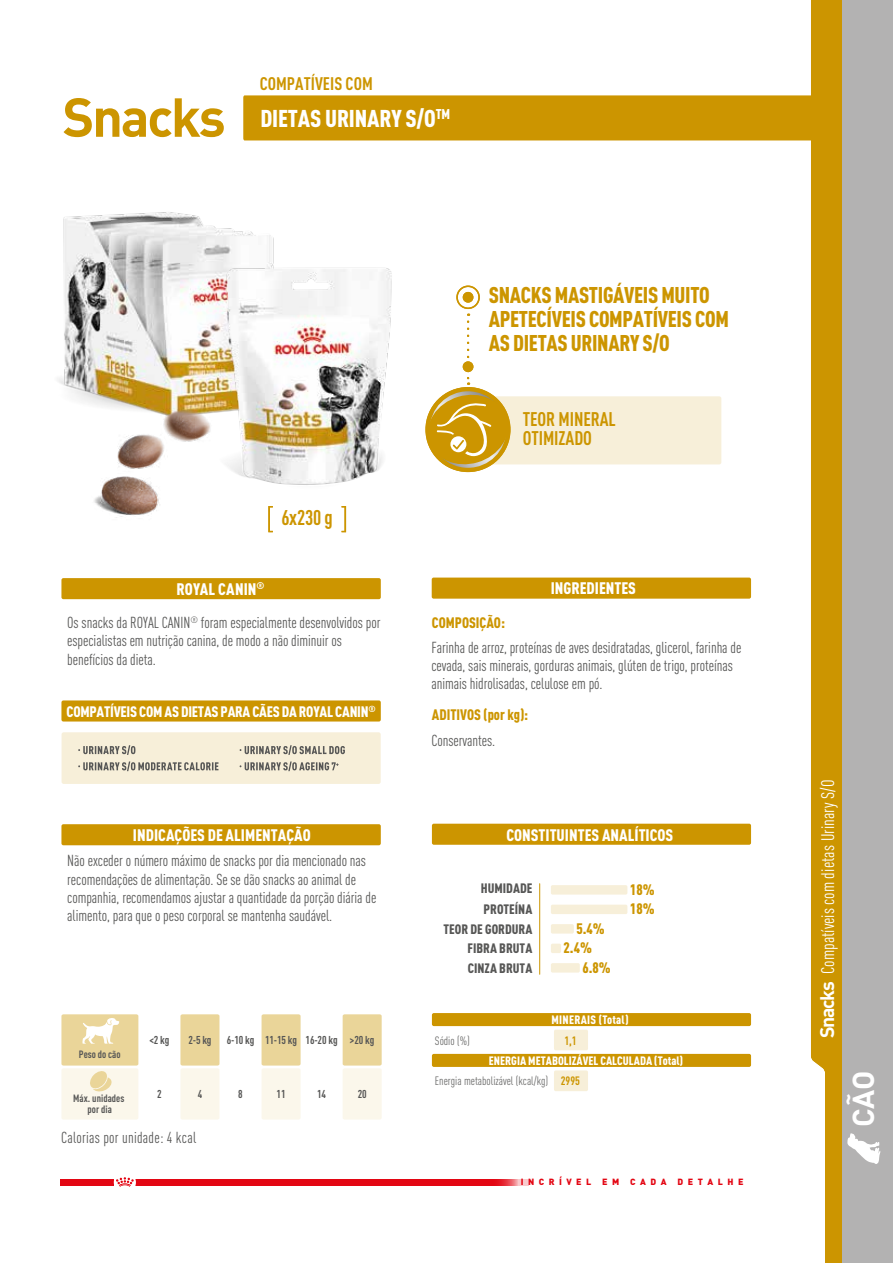
<style>
.page{position:relative;width:893px;height:1263px;background:#fff}
.page>*{position:absolute;margin:0;border:0;box-sizing:border-box;transform-origin:0 0}
.t1{font:700 54px "DIN Pro";letter-spacing:-.045em;color:#cc9500}
.t2{font:700 30px "DIN Pro";color:#fff}
.t3{font:900 condensed 24px "DIN Pro";letter-spacing:-.005em;color:#fff}
.t4{font:900 condensed 22.5px/24px "DIN Pro";letter-spacing:-.015em;color:#cc9500}
.t5{font:700 condensed 21px "DIN Pro";letter-spacing:-.01em;color:#cc9500}
.t6{font:700 condensed 19.5px/19.5px "DIN Pro";letter-spacing:-.005em;color:#cc9500}
.t7{font:condensed 18px "DIN Pro";letter-spacing:.005em;color:#fff}
.t8{font:700 condensed 18px "DIN Pro";color:#cc9500}
.t9{font:900 condensed 16.5px "DIN Pro";color:#fff}
.t10{font:condensed 15.75px/18.3px "DIN Pro";letter-spacing:-.005em;color:#575756}
.t11{font:condensed 15.75px "DIN Pro";letter-spacing:.015em;color:#575756}
.t12{font:900 condensed 15px/19.5px "DIN Pro";color:#cc9500}
.t13{font:900 condensed 15px "DIN Pro";letter-spacing:-.015em;color:#fff}
.t14{font:900 condensed 13.5px/19.5px "DIN Pro";color:#575756}
.t15{font:condensed 12px "DIN Pro";color:#6b6b6a}
.t16{font:900 condensed 12px "DIN Pro";color:#fff}
.t17{font:900 condensed 12px "DIN Pro";letter-spacing:.025em;color:#fff}
.t18{font:700 condensed 12px "DIN Pro";color:#cc9500}
.t19{font:700 condensed 11.25px "DIN Pro";letter-spacing:-.01em;color:#575756}
.t20{font:700 condensed 10.5px/10.5px "DIN Pro";letter-spacing:.005em;color:#575756;text-align:center}
.t21{font:900 8.85px "DIN Pro";letter-spacing:.505em;color:#e30613}
.s1{font-weight:700;font-stretch:normal;font-size:19.5px}
</style>
<div class="page">
<div style="left:62px;top:732px;width:319px;height:52px;background:#f7efd9;border-radius:2px"></div>
<img style="left:63px;top:140px;width:272px;height:217px">
<img style="left:204px;top:247px;width:188px;height:286px">
<img style="left:58px;top:357px;width:203px;height:171px">
<div style="left:243px;top:95px;width:568px;height:45px;background:#cc9500"></div>
<div style="left:456px;top:396px;width:265px;height:68px;background:#f7efd9;border-radius:2px"></div>
<div style="left:811px;top:0;width:32px;height:1263px;background:#cc9500"></div>
<svg style="left:342px;top:506px;width:4px;height:26px"></svg>
<svg style="left:268px;top:506px;width:5px;height:26px"></svg>
<div style="left:843px;top:0;width:50px;height:1263px;background:#b3b2b2"></div>
<svg style="left:847px;top:1133px;width:33px;height:31px"></svg>
<div style="left:61px;top:1179px;width:428px;height:6px;background:#e30613"></div>
<svg style="left:489px;top:1179px;width:40px;height:6px"></svg>
<div style="left:114px;top:1171px;width:22px;height:22px;background:#fff;border-radius:50%"></div>
<svg style="left:116px;top:1177px;width:18px;height:10px"></svg>
<div style="left:463px;top:292px;width:10px;height:11px;background:#cc9500;border-radius:50%"></div>
<div style="left:456px;top:286px;width:24px;height:23px;border:2px solid #cc9500;border-radius:50%"></div>
<svg style="left:425px;top:322px;width:87px;height:147px"></svg>
<div style="left:61px;top:1014px;width:77px;height:51px;background:#ead599;border-radius:2px"></div>
<div style="left:180px;top:1014px;width:39px;height:51px;background:#ead599;border-radius:2px"></div>
<div style="left:262px;top:1014px;width:39px;height:51px;background:#ead599;border-radius:2px"></div>
<div style="left:343px;top:1014px;width:39px;height:51px;background:#ead599;border-radius:2px"></div>
<div style="left:180px;top:1068px;width:39px;height:51px;background:#fbf7eb;border-radius:2px"></div>
<div style="left:262px;top:1068px;width:39px;height:51px;background:#fbf7eb;border-radius:2px"></div>
<div style="left:343px;top:1068px;width:39px;height:51px;background:#fbf7eb;border-radius:2px"></div>
<div style="left:61px;top:1068px;width:77px;height:51px;background:#fbf7eb;border-radius:2px"></div>
<svg style="left:82px;top:1018px;width:37px;height:26px"></svg>
<svg style="left:90px;top:1071px;width:22px;height:21px"></svg>
<div style="left:61px;top:700px;width:320px;height:21px;background:#cc9500;border-radius:2px"></div>
<div style="left:61px;top:578px;width:320px;height:21px;background:#cc9500;border-radius:2px"></div>
<div style="left:61px;top:824px;width:320px;height:21px;background:#cc9500;border-radius:2px"></div>
<svg style="left:78px;top:745px;width:57px;height:10px"></svg>
<svg style="left:78px;top:761px;width:140px;height:10px"></svg>
<svg style="left:240px;top:745px;width:105px;height:10px"></svg>
<svg style="left:240px;top:761px;width:99px;height:10px"></svg>
<div style="left:551px;top:885px;width:76px;height:9px;background:#f7efd9;border-radius:2px"></div>
<div style="left:551px;top:905px;width:76px;height:9px;background:#f7efd9;border-radius:2px"></div>
<div style="left:551px;top:924px;width:23px;height:9px;background:#f7efd9;border-radius:2px"></div>
<div style="left:551px;top:944px;width:10px;height:9px;background:#f7efd9;border-radius:2px"></div>
<div style="left:551px;top:963px;width:29px;height:9px;background:#f7efd9;border-radius:2px"></div>
<hr style="left:539px;top:884px;width:1px;height:90px;background:#cc9500">
<div style="left:432px;top:578px;width:319px;height:21px;background:#cc9500;border-radius:2px"></div>
<div style="left:432px;top:824px;width:319px;height:21px;background:#cc9500;border-radius:2px"></div>
<div style="left:554px;top:1030px;width:34px;height:20px;background:#f7efd9;border-radius:2px"></div>
<div style="left:554px;top:1070px;width:34px;height:21px;background:#f7efd9;border-radius:2px"></div>
<div style="left:432px;top:1013px;width:319px;height:13px;background:#cc9500;border-radius:2px"></div>
<div style="left:432px;top:1054px;width:319px;height:13px;background:#cc9500;border-radius:2px"></div>
<h1 class="t1" style="left:62px;top:72px;width:165px">Snacks</h1>
<p class="t8" style="left:260px;top:70px;width:115px">COMPATÍVEIS COM</p>
<h3 class="t3" style="left:260px;top:100px;width:191px">DIETAS URINARY S/O<sup>TM</sup></h3>
<h3 class="t5" style="left:281px;top:502px;width:53px">6x230 g</h3>
<p class="t9" style="left:177px;top:576px;width:89px">ROYAL CANIN<sup>®</sup></p>
<h3 class="t4" style="left:489px;top:281px;width:241px">SNACKS MASTIGÁVEIS MUITO<br>APETECÍVEIS COMPATÍVEIS COM<br>AS DIETAS URINARY S/O</h3>
<p class="t6" style="left:523px;top:407px;width:95px">TEOR MINERAL<br>OTIMIZADO</p>
<p class="t9" style="left:551px;top:576px;width:87px">INGREDIENTES</p>
<p class="t10" style="left:67px;top:612px;width:315px">Os snacks da ROYAL CANIN<sup>®</sup> foram especialmente desenvolvidos por especialistas em nutrição canina, de modo a não diminuir os benefícios da dieta.</p>
<p class="t13" style="left:67px;top:699px;width:311px">COMPATÍVEIS COM AS DIETAS PARA CÃES DA ROYAL CANIN<sup>®</sup></p>
<p class="t9" style="left:133px;top:822px;width:179px">INDICAÇÕES DE ALIMENTAÇÃO</p>
<p class="t10" style="left:67px;top:850px;width:311px">Não exceder o número máximo de snacks por dia mencionado nas recomendações de alimentação. Se se dão snacks ao animal de companhia, recomendamos ajustar a quantidade da porção diária de alimento, para que o peso corporal se mantenha saudável.</p>
<p class="t19" style="left:149px;top:1032px;width:21px">&lt;2 kg</p>
<p class="t19" style="left:188px;top:1032px;width:25px">2-5 kg</p>
<p class="t19" style="left:227px;top:1032px;width:149px">6-10 kg 11-15 kg 16-20 kg &gt;20 kg</p>
<p class="t20" style="left:79px;top:1048px;width:43px">Peso do cão</p>
<p class="t20" style="left:73px;top:1092px;width:53px">Máx. unidades por dia</p>
<p class="t19" style="left:157px;top:1085px;width:6px">2</p>
<p class="t19" style="left:198px;top:1085px;width:6px">4</p>
<p class="t19" style="left:238px;top:1085px;width:6px">8</p>
<p class="t19" style="left:277px;top:1085px;width:10px">11</p>
<p class="t19" style="left:317px;top:1085px;width:10px">14</p>
<p class="t19" style="left:358px;top:1085px;width:10px">20</p>
<p class="t11" style="left:61px;top:1126px;width:137px">Calorias por unidade: 4 kcal</p>
<p class="t12" style="left:432px;top:611px;width:75px">COMPOSIÇÃO:</p>
<p class="t10" style="left:431px;top:637px;width:312px">Farinha de arroz, proteínas de aves desidratadas, glicerol, farinha de cevada, sais minerais, gorduras animais, glúten de trigo, proteínas animais hidrolisadas, celulose em pó.</p>
<p class="t12" style="left:432px;top:703px;width:98px">ADITIVOS (por kg):</p>
<p class="t10" style="left:431px;top:730px;width:65px">Conservantes.</p>
<p class="t9" style="left:506px;top:822px;width:169px">CONSTITUINTES ANALÍTICOS</p>
<p class="t14" style="left:481px;top:877px;width:53px;line-height:20.9px">HUMIDADE<br>PROTEÍNA</p>
<p class="t14" style="left:467px;top:918px;width:66px;text-align:justify;text-indent:-24px">TEOR DE GORDURA FIBRA BRUTA CINZA BRUTA</p>
<p class="t12" style="left:576px;top:917px;width:30px">5.4%</p>
<p class="t12" style="left:564px;top:936px;width:30px">2.4%</p>
<p class="t12" style="left:582px;top:956px;width:30px">6.8%</p>
<p class="t12" style="left:630px;top:878px;width:26px">18%<br>18%</p>
<p class="t17" style="left:551px;top:1010px;width:79px">MINERAIS (Total)</p>
<p class="t16" style="left:489px;top:1051px;width:196px">ENERGIA METABOLIZÁVEL CALCULADA (Total)</p>
<p class="t15" style="left:435px;top:1032px;width:36px">Sódio (%)</p>
<p class="t15" style="left:435px;top:1072px;width:115px">Energia metabolizável (kcal/kg)</p>
<p class="t18" style="left:564px;top:1031px;width:14px">1,1</p>
<p class="t18" style="left:561px;top:1072px;width:21px">2995</p>
<p class="t21" style="left:521px;top:1174px;width:224px">INCRÍVEL EM CADA DETALHE</p>
<p class="t7" style="left:815px;top:1038px;width:268px;rotate:-90deg"><span class="s1">Premios</span> Compatibles con dietas urinary s/o</p>
<p class="t7" style="left:815px;top:1038px;width:260px;rotate:-90deg"><span class="s1">Snacks</span> Compatíveis com dietas Urinary S/O</p>
<h2 class="t2" style="left:838px;top:1127px;width:97px;rotate:-90deg">PERRO</h2>
<h2 class="t2" style="left:838px;top:1127px;width:59px;rotate:-90deg">CÃO</h2>
</div>
